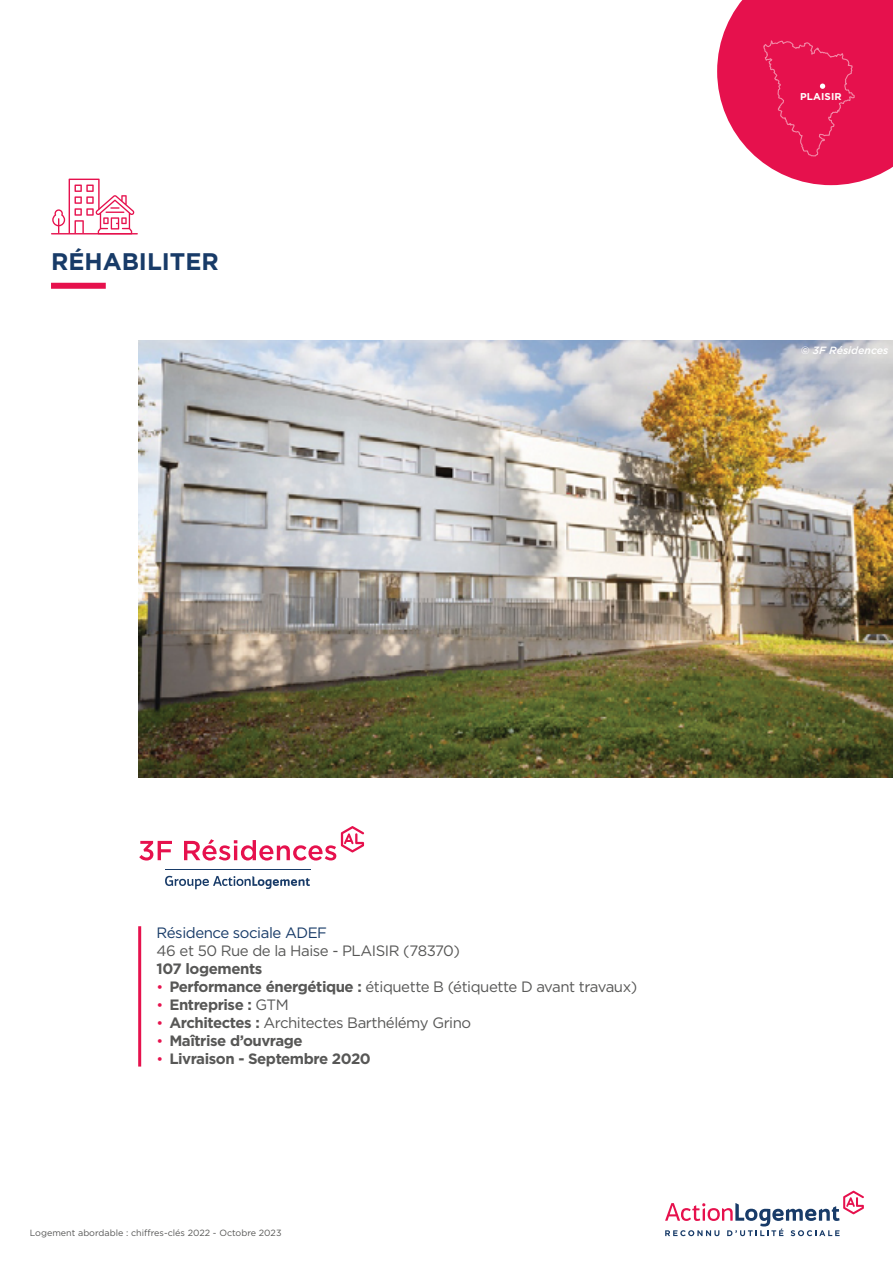
<style>
.page{position:relative;width:893px;height:1263px;background:#fff}
.page>*{position:absolute;margin:0;border:0;box-sizing:border-box;transform-origin:0 0}
.t1{font:700 24px "Gotham";color:#183b68}
.t2{font:15px "Gotham";letter-spacing:-.03em;color:#575756}
.t3{font:700 15px "Gotham";letter-spacing:-.03em;color:#575756}
.t4{font:15px "Gotham";letter-spacing:-.03em;color:#183b68}
.t5{font:italic 500 10.5px "Gotham";color:#fff}
.t6{font:700 9.9px "Gotham";letter-spacing:.01em;color:#fff}
.t7{font:9px "Gotham";color:#575756}
.s1{font-size:14.25px;color:#e6114d}
.s2{font-weight:700}
.s3{font-weight:400;font-size:14.25px;color:#e6114d}
.s4{font-weight:400}
</style>
<div class="page">
<svg style="left:665px;top:1191px;width:199px;height:45px"></svg>
<div style="left:51px;top:283px;width:55px;height:6px;background:#e6114d"></div>
<hr style="left:51px;top:233px;width:87px;height:1px;background:#e6114d">
<svg style="left:52px;top:179px;width:82px;height:55px"></svg>
<svg style="left:717px;top:0;width:176px;height:185px"></svg>
<svg style="left:165px;top:876px;width:145px;height:13px"></svg>
<hr style="left:165px;top:869px;width:146px;height:1px;background:#183b68">
<svg style="left:139px;top:841px;width:33px;height:19px"></svg>
<svg style="left:184px;top:826px;width:180px;height:34px"></svg>
<img style="left:138px;top:340px;width:755px;height:437px">
<hr style="left:138px;top:926px;width:3px;height:140px;background:#e6114d">
<h1 class="t1" style="left:51px;top:245px;width:169px">RÉHABILITER</h1>
<p class="t6" style="left:800px;top:90px;width:43px">PLAISIR</p>
<p class="t5" style="left:801px;top:344px;width:89px">© 3F Résidences</p>
<p class="t4" style="left:157px;top:923px;width:172px">Résidence sociale ADEF</p>
<p class="t2" style="left:157px;top:941px;width:305px">46 et 50 Rue de la Haise - PLAISIR (78370)</p>
<p class="t3" style="left:157px;top:959px;width:107px">107 logements</p>
<p class="t2" style="left:157px;top:977px;width:482px"><span class="s1">•</span> <span class="s2">Performance énergétique :</span> étiquette B (étiquette D avant travaux)</p>
<p class="t3" style="left:157px;top:995px;width:134px"><span class="s3">•</span> Entreprise : <span class="s4">GTM</span></p>
<p class="t2" style="left:157px;top:1013px;width:316px"><span class="s1">•</span> <span class="s2">Architectes :</span> Architectes Barthélémy Grino</p>
<p class="t3" style="left:157px;top:1031px;width:148px"><span class="s3">•</span> Maîtrise d’ouvrage</p>
<p class="t3" style="left:157px;top:1049px;width:216px"><span class="s3">•</span> Livraison - Septembre 2020</p>
<p class="t7" style="left:30px;top:1227px;width:253px">Logement abordable : chiffres-clés 2022 - Octobre 2023</p>
</div>
